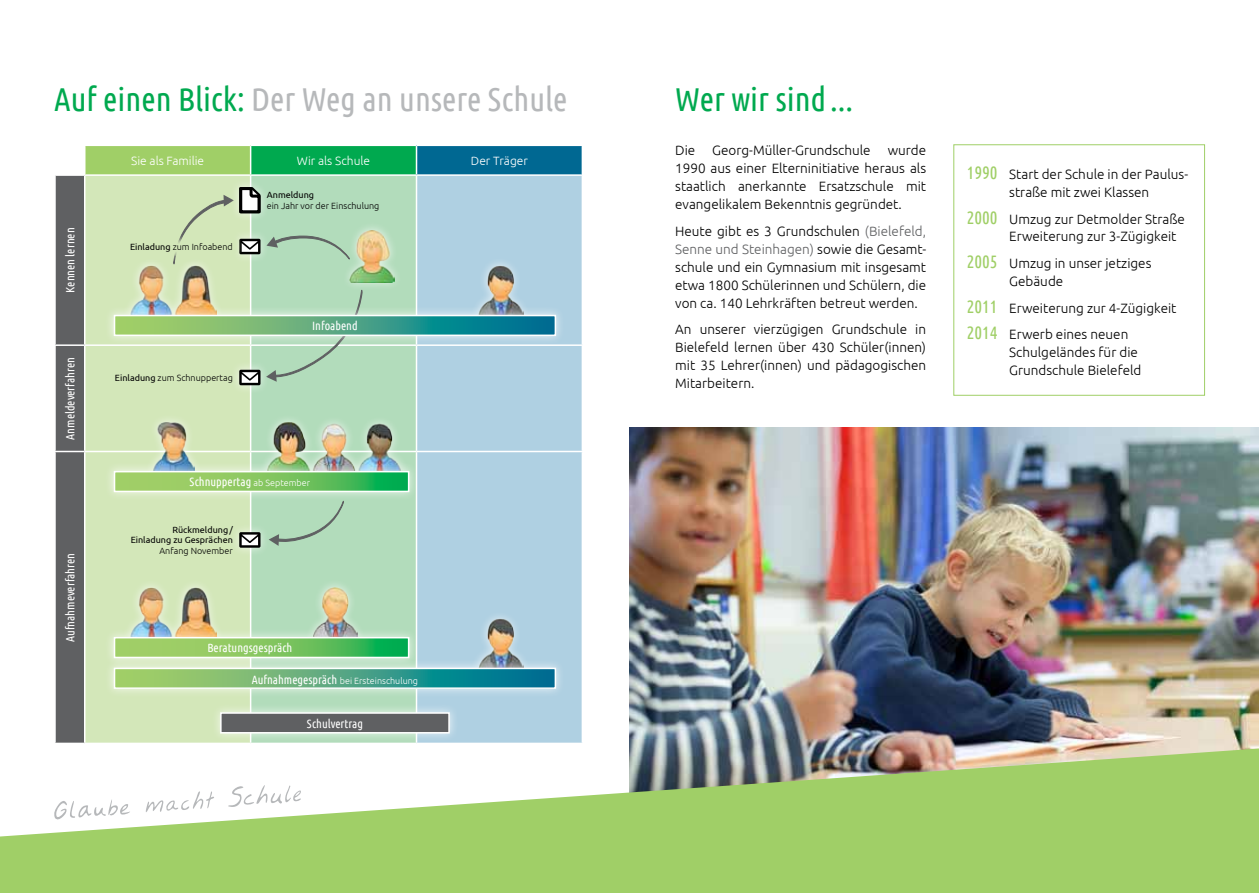
<style>
.page{position:relative;width:1259px;height:893px;background:#fff}
.page>*{position:absolute;margin:0;border:0;box-sizing:border-box;transform-origin:0 0}
.t1{font:33px "Ubuntu Condensed";color:#b6b8ba}
.t2{font:33px "Ubuntu Condensed";color:#00a94f}
.t3{font:300 13.5px/18px "Ubuntu";color:#000}
.t4{font:12px "Ubuntu Condensed";color:#fff}
.t5{font:300 12px "Ubuntu";color:#fff}
.t6{font:300 9px "Ubuntu";color:#000}
.t7{font:9px/10.8px "Ubuntu";color:#000;text-align:right}
.t8{font:300 9px "Ubuntu";color:#fff}
.s1{color:#00a94f}
.s2{font-weight:400}
.s3{font-family:"Ubuntu";font-weight:300;font-size:9px}
.s4{font-family:"Ubuntu Condensed";font-weight:400;font-size:12px}
.s5{color:#5f6062}
.s6{font-family:"Ubuntu Condensed";font-weight:400;font-size:18px;color:#a0cf67}
</style>
<div class="page">
<img style="left:629px;top:428px;width:630px;height:320px">
<div style="left:85px;top:145px;width:166px;height:30px;background:#a0cf67"></div>
<div style="left:251px;top:145px;width:165px;height:30px;background:#00a94f"></div>
<div style="left:416px;top:145px;width:166px;height:30px;background:#006892"></div>
<div style="left:85px;top:176px;width:165px;height:567px;background:#d3e7b9"></div>
<div style="left:251px;top:176px;width:165px;height:527px;background:#b2dcbb"></div>
<div style="left:417px;top:176px;width:164px;height:567px;background:#afd0e2"></div>
<hr style="left:85px;top:145px;width:166px;height:1px;background:#fff">
<hr style="left:251px;top:145px;width:165px;height:1px;background:#fff">
<svg style="left:250px;top:146px;width:1px;height:28px"></svg>
<hr style="left:416px;top:145px;width:167px;height:1px;background:#fff">
<svg style="left:416px;top:146px;width:1px;height:28px"></svg>
<hr style="left:581px;top:146px;width:2px;height:28px;background:#fff">
<hr style="left:85px;top:174px;width:166px;height:2px;background:#fff">
<hr style="left:251px;top:174px;width:165px;height:2px;background:#fff">
<hr style="left:416px;top:174px;width:167px;height:2px;background:#fff">
<hr style="left:85px;top:344px;width:166px;height:2px;background:#fff">
<hr style="left:251px;top:344px;width:165px;height:2px;background:#fff">
<hr style="left:416px;top:344px;width:167px;height:2px;background:#fff">
<hr style="left:85px;top:451px;width:166px;height:1px;background:#fff">
<hr style="left:251px;top:451px;width:165px;height:1px;background:#fff">
<hr style="left:416px;top:451px;width:167px;height:1px;background:#fff">
<div style="left:55px;top:176px;width:30px;height:567px;background:#5f6062"></div>
<hr style="left:54px;top:451px;width:31px;height:1px;background:#fff">
<hr style="left:54px;top:452px;width:2px;height:291px;background:#fff">
<hr style="left:84px;top:452px;width:1px;height:291px;background:#fff">
<div style="left:144px;top:414px;width:59px;height:69px;background:#fff;opacity:.66"></div>
<img style="left:152px;top:422px;width:42px;height:40px">
<div style="left:122px;top:256px;width:102px;height:70px;background:#d3e7b9"></div>
<img style="left:131px;top:270px;width:84px;height:35px">
<div style="left:470px;top:256px;width:60px;height:70px;background:#afd0e2"></div>
<img style="left:479px;top:265px;width:42px;height:40px">
<svg style="left:0;top:748px;width:1259px;height:145px;fill:#a0cf67"></svg>
<svg style="left:53px;top:799px;width:77px;height:23px"></svg>
<svg style="left:145px;top:791px;width:69px;height:21px"></svg>
<svg style="left:225px;top:783px;width:77px;height:26px"></svg>
<div style="left:211px;top:703px;width:248px;height:40px;background:#fff;opacity:.66"></div>
<div style="left:220px;top:712px;width:230px;height:21px;background:#5f6062;border:2px solid #fff"></div>
<div style="left:122px;top:579px;width:102px;height:69px;background:#d3e7b9"></div>
<img style="left:131px;top:587px;width:85px;height:41px">
<div style="left:470px;top:610px;width:60px;height:70px;background:#afd0e2"></div>
<img style="left:480px;top:619px;width:41px;height:39px">
<div style="left:305px;top:579px;width:61px;height:69px;background:#b2dcbb"></div>
<img style="left:313px;top:587px;width:44px;height:41px">
<div style="left:259px;top:413px;width:151px;height:69px;background:#b2dcbb"></div>
<img style="left:267px;top:422px;width:136px;height:40px">
<svg style="left:266px;top:289px;width:97px;height:93px;background:#afd6b7"></svg>
<div style="left:104px;top:658px;width:461px;height:40px;background:#fff;opacity:.66"></div>
<svg style="left:117px;top:671px;width:436px;height:15px;background:#4fa480"></svg>
<div style="left:114px;top:668px;width:442px;height:21px;border:2px solid #fff"></div>
<div style="left:104px;top:628px;width:314px;height:39px;background:#fff;opacity:.66"></div>
<svg style="left:117px;top:640px;width:289px;height:15px;background:#71c25e"></svg>
<div style="left:114px;top:637px;width:295px;height:21px;border:2px solid #fff"></div>
<div style="left:104px;top:462px;width:314px;height:39px;background:#fff;opacity:.66"></div>
<svg style="left:117px;top:474px;width:289px;height:15px;background:#71c25e"></svg>
<div style="left:114px;top:471px;width:295px;height:21px;border:2px solid #fff"></div>
<div style="left:342px;top:222px;width:60px;height:69px;background:#fff;opacity:.66"></div>
<img style="left:350px;top:231px;width:44px;height:51px">
<div style="left:104px;top:305px;width:461px;height:40px;background:#fff;opacity:.66"></div>
<svg style="left:117px;top:318px;width:436px;height:15px;background:#4fa480"></svg>
<div style="left:114px;top:315px;width:442px;height:21px;border:2px solid #fff"></div>
<div style="left:230px;top:360px;width:40px;height:34px;background:#fff;opacity:.66"></div>
<svg style="left:239px;top:370px;width:21px;height:15px"></svg>
<div style="left:230px;top:523px;width:40px;height:34px;background:#fff;opacity:.66"></div>
<svg style="left:239px;top:532px;width:21px;height:16px"></svg>
<div style="left:121px;top:233px;width:122px;height:29px;background:#d3e7b9"></div>
<div style="left:230px;top:178px;width:40px;height:45px;background:#fff;opacity:.66"></div>
<svg style="left:128px;top:186px;width:222px;height:84px"></svg>
<svg style="left:269px;top:500px;width:75px;height:46px;background:#abd2b4"></svg>
<h1 class="t1" style="left:54px;top:79px;width:515px"><span class="s1">Auf einen Blick:</span> Der Weg an unsere Schule</h1>
<p class="t5" style="left:131px;top:153px;width:74px">Sie als Familie</p>
<p class="t5" style="left:297px;top:153px;width:75px">Wir als Schule</p>
<p class="t5" style="left:471px;top:153px;width:58px">Der Träger</p>
<p class="t4" style="left:63px;top:293px;width:66px;rotate:-90deg">Kennen lernen</p>
<p class="t4" style="left:63px;top:440px;width:84px;rotate:-90deg">Anmeldeverfahren</p>
<p class="t4" style="left:63px;top:642px;width:91px;rotate:-90deg">Aufnahmeverfahren</p>
<p class="t6" style="left:130px;top:241px;width:104px"><span class="s2">Einladung</span> zum Infoabend</p>
<p class="t6" style="left:115px;top:372px;width:119px"><span class="s2">Einladung</span> zum Schnuppertag</p>
<p class="t7" style="left:267px;top:189px;width:49px">Anmeldung</p>
<p class="t6" style="left:267px;top:200px;width:114px">ein Jahr vor der Einschulung</p>
<p class="t4" style="left:312px;top:318px;width:47px">Infoabend</p>
<p class="t4" style="left:190px;top:474px;width:122px">Schnuppertag <span class="s3">ab September</span></p>
<p class="t7" style="left:131px;top:524px;width:104px">Rückmeldung/<br>Einladung zu Gesprächen</p>
<p class="t6" style="left:159px;top:546px;width:75px">Anfang November</p>
<p class="t4" style="left:207px;top:641px;width:87px">Beratungsgespräch</p>
<p class="t8" style="left:252px;top:675px;width:168px"><span class="s4">Aufnahmegespräch</span> bei Ersteinschulung</p>
<p class="t4" style="left:307px;top:716px;width:57px">Schulvertrag</p>
<h1 class="t2" style="left:675px;top:79px;width:179px">Wer wir sind ...</h1>
<p class="t3" style="left:675px;top:141px;width:22px">Die</p>
<p class="t3" style="left:712px;top:141px;width:160px">Georg-Müller-Grundschule</p>
<p class="t3" style="left:675px;top:141px;width:252px;text-align:justify;text-indent:212px">wurde 1990 aus einer Elterninitiative heraus als staatlich anerkannte Ersatzschule mit evangelikalem Bekenntnis gegründet.</p>
<p class="t3" style="left:675px;top:221px;width:252px;text-align:justify">Heute gibt es 3 Grundschulen <span class="s5">(Bielefeld, Senne und Steinhagen)</span> sowie die Gesamt&shy;schule und ein Gymnasium mit insgesamt etwa 1800 Schülerinnen und Schülern, die von ca. 140 Lehrkräften betreut werden.</p>
<p class="t3" style="left:675px;top:320px;width:252px;text-align:justify">An unserer vierzügigen Grundschule in Bielefeld lernen über 430 Schüler(innen) mit 35 Lehrer(innen) und pädagogischen Mitarbeitern.</p>
<p class="t3" style="left:966px;top:165px;width:222px;text-align:center"><span class="s6">1990</span> Start der Schule in der Paulus&shy;straße mit zwei Klassen</p>
<p class="t3" style="left:1009px;top:209px;width:177px;text-indent:-43px"><span class="s6">2000</span> Umzug zur Detmolder Straße<br>Erweiterung zur 3-Zügigkeit</p>
<p class="t3" style="left:1009px;top:254px;width:144px;text-indent:-43px"><span class="s6">2005</span> Umzug in unser jetziges<br>Gebäude</p>
<p class="t3" style="left:966px;top:294px;width:211px;line-height:26.5px"><span class="s6">2011</span> Erweiterung zur 4-Zügigkeit<br><span class="s6">2014</span> Erwerb eines neuen</p>
<p class="t3" style="left:1009px;top:343px;width:134px">Schulgeländes für die<br>Grundschule Bielefeld</p>
</div>
